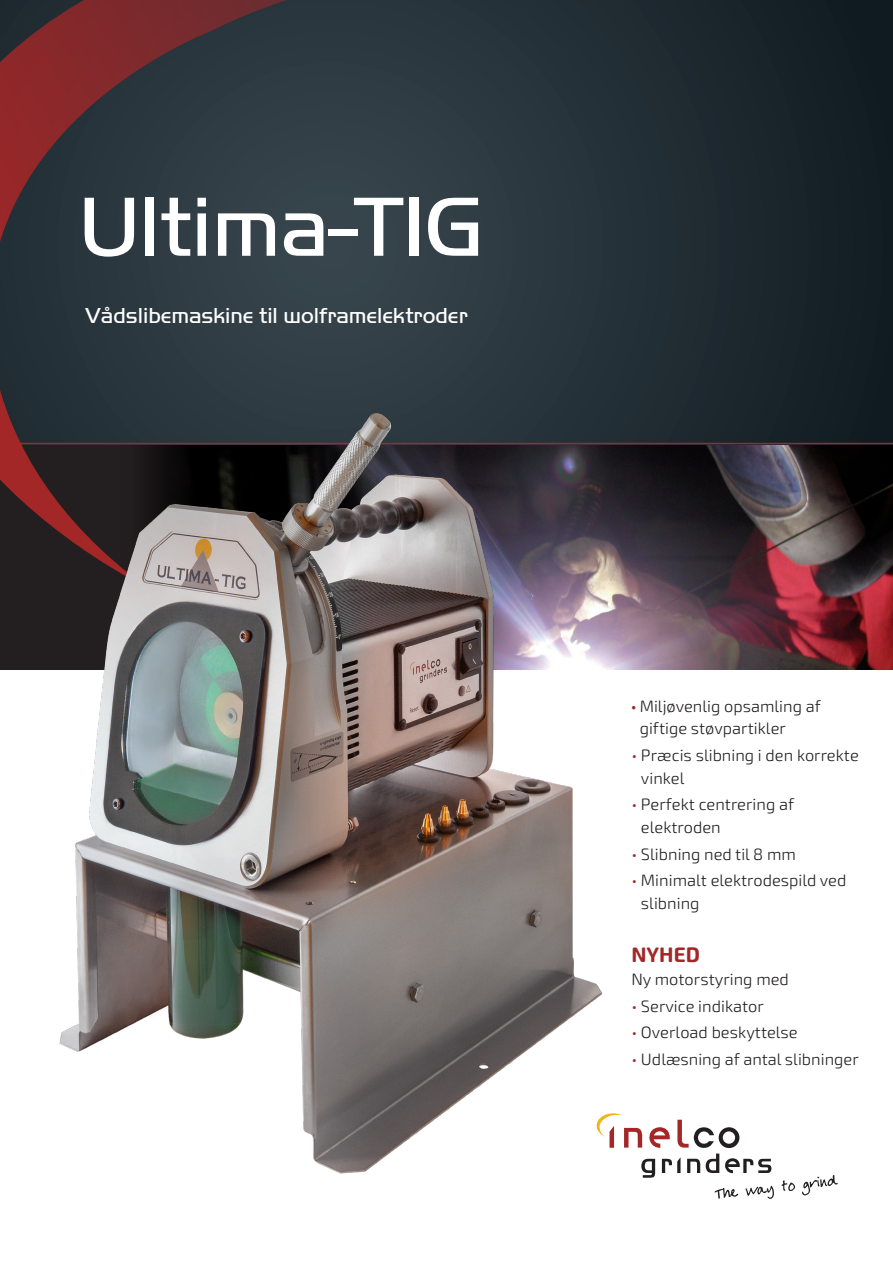
<style>
.page{position:relative;width:893px;height:1263px;background:#fff}
.page>*{position:absolute;margin:0;border:0;box-sizing:border-box;transform-origin:0 0}
.t1{font:300 87px "Handel Got D";color:#fff}
.t2{font:300 22.5px "Handel Got D";color:#fff}
.Brød_kopi{font:700 21px "Exo Soft";color:#a42728}
.Brød_kopi-2{font:300 16.5px/22.5px "Exo Soft";color:#231f20}
.s1{font-family:"Myriad Pro";font-weight:400;color:#a42728}
.s2{color:#a42728}
</style>
<div class="page">
<img style="left:677px;top:444px;width:216px;height:226px">
<div style="left:0;top:0;width:893px;height:444px;background:#19242b"></div>
<svg style="left:677px;top:1119px;width:94px;height:55px"></svg>
<svg style="left:714px;top:1188px;width:24px;height:11px"></svg>
<svg style="left:745px;top:1185px;width:29px;height:14px"></svg>
<svg style="left:781px;top:1180px;width:14px;height:11px"></svg>
<svg style="left:802px;top:1175px;width:36px;height:20px"></svg>
<hr style="left:0;top:443px;width:893px;height:1px;background:#a42728">
<svg style="left:0;top:0;width:631px;height:587px;fill:#2d3840"></svg>
<img style="left:18px;top:344px;width:659px;height:834px">
<p class="t1" style="left:79px;top:178px;width:405px">Ultima-TIG</p>
<p class="t2" style="left:85px;top:303px;width:384px">Vådslibemaskine til wolframelektroder</p>
<p class="Brød_kopi-2" style="left:640px;top:695px;width:183px;text-indent:-8px"><span class="s1">•</span> Miljøvenlig opsamling af giftige støvpartikler</p>
<p class="Brød_kopi-2" style="left:641px;top:744px;width:219px;text-indent:-10px"><span class="s2">•</span> Præcis slibning i den korrekte vinkel</p>
<p class="Brød_kopi-2" style="left:641px;top:793px;width:155px;text-indent:-10px"><span class="s2">•</span> Perfekt centrering af elektroden</p>
<p class="Brød_kopi-2" style="left:631px;top:843px;width:166px"><span class="s2">•</span> Slibning ned til 8 mm</p>
<p class="Brød_kopi-2" style="left:641px;top:869px;width:207px;text-indent:-10px"><span class="s2">•</span> Minimalt elektrodespild ved slibning</p>
<p class="Brød_kopi" style="left:631px;top:943px;width:70px">NYHED</p>
<p class="Brød_kopi-2" style="left:631px;top:968px;width:159px">Ny motorstyring med</p>
<p class="Brød_kopi-2" style="left:631px;top:995px;width:134px"><span class="s2">•</span> Service indikator</p>
<p class="Brød_kopi-2" style="left:631px;top:1021px;width:168px"><span class="s2">•</span> Overload beskyttelse</p>
<p class="Brød_kopi-2" style="left:631px;top:1048px;width:229px"><span class="s2">•</span> Udlæsning af antal slibninger</p>
</div>
